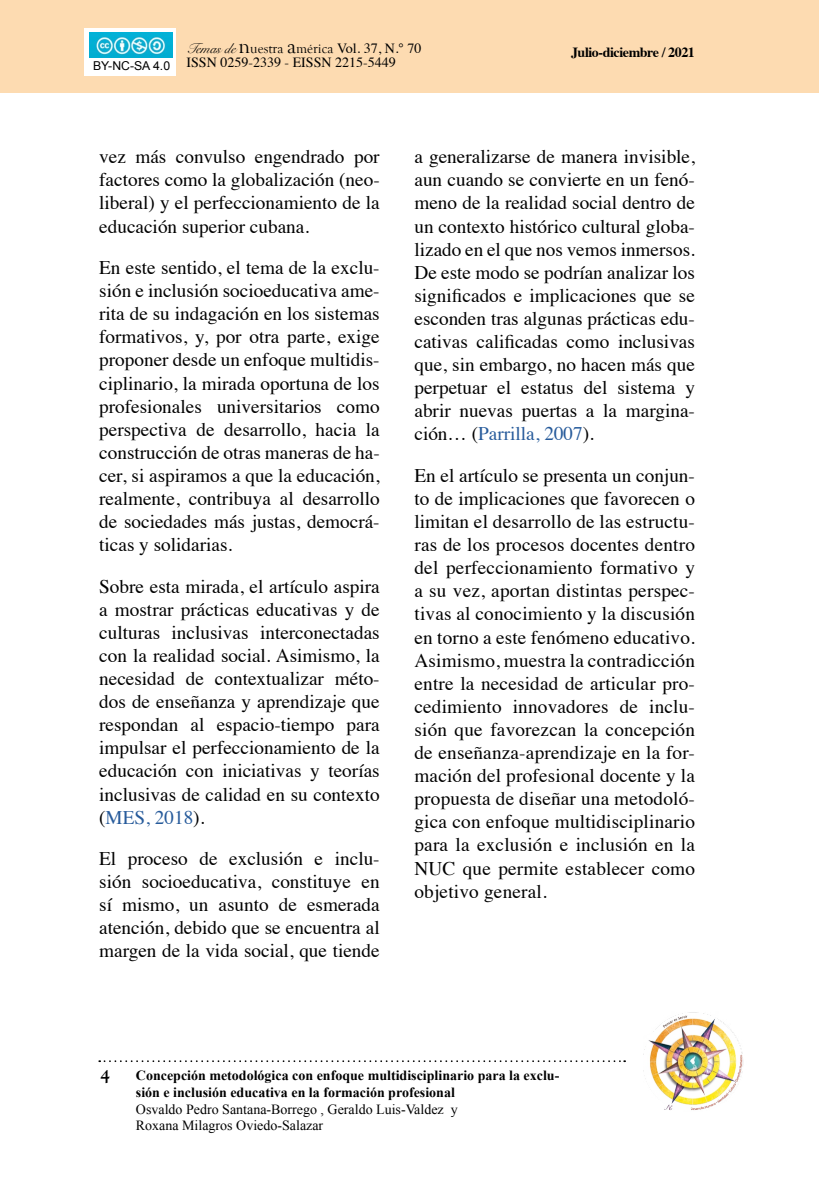
<style>
.page{position:relative;width:819px;height:1197px;background:#fff}
.page>*{position:absolute;margin:0;border:0;box-sizing:border-box;transform-origin:0 0}
.t1{font:19.25px/23.1px "Times";color:#000;text-align:justify}
.t2{font:700 17.5px "Goudy";color:#000}
.t3{font:14.17px "Goudy Old Style T";color:#000}
.t4{font:700 14px/16.8px "Times New Roman";color:#000}
.t5{font:14px/16.8px "Times New Roman";color:#000}
.t6{font:14px "Times";color:#000}
.t7{font:700 14px "Times";letter-spacing:-.03em;color:#000}
.t8{font:12.25px "Arial";color:#000}
.s1{font-family:"Snell Roundhand"}
.s2{font-size:21.18px}
.s3{font-family:"Times"}
.s4{font-family:"Times";font-size:14px}
.s5{color:#275b9b}
</style>
<div class="page">
<div style="left:0;top:0;width:819px;height:93px;background:#fddbb1"></div>
<svg style="left:99px;top:1060px;width:526px;height:2px"></svg>
<img style="left:644px;top:1012px;width:99px;height:98px">
<div style="left:85px;top:29px;width:91px;height:47px;background:#fff"></div>
<img style="left:89px;top:32px;width:83px;height:25px">
<p class="t8" style="left:93px;top:57px;width:79px">BY-NC-SA 4.0</p>
<p class="t3" style="left:187px;top:41px;width:237px"><span class="s1">Temas de</span> <span class="s2">n</span>uestra <span class="s2">a</span>mérica <span class="s3">Vol. 37,</span> <span class="s4">N.° 70</span></p>
<p class="t6" style="left:187px;top:49px;width:211px">ISSN 0259-2339 - EISSN 2215-5449</p>
<p class="t7" style="left:571px;top:39px;width:125px">Julio-diciembre / 2021</p>
<p class="t1" style="left:99px;top:144px;width:282px">vez más convulso engendrado por factores como la globalización (neo&shy;liberal) y el perfeccionamiento de la educación superior cubana.</p>
<p class="t1" style="left:99px;top:254px;width:282px">En este sentido, el tema de la exclu&shy;sión e inclusión socioeducativa ame&shy;rita de su indagación en los sistemas formativos, y, por otra parte, exige proponer desde un enfoque multidis&shy;ciplinario, la mirada oportuna de los profesionales universitarios como perspectiva de desarrollo, hacia la construcción de otras maneras de ha&shy;cer, si aspiramos a que la educación, realmente, contribuya al desarrollo de sociedades más justas, democrá&shy;ticas y solidarias.</p>
<p class="t1" style="left:99px;top:573px;width:282px">Sobre esta mirada, el artículo aspira a mostrar prácticas educativas y de culturas inclusivas interconectadas con la realidad social. Asimismo, la necesidad de contextualizar méto&shy;dos de enseñanza y aprendizaje que respondan al espacio-tiempo para impulsar el perfeccionamiento de la educación con iniciativas y teorías inclusivas de calidad en su contexto (<span class="s5">MES, 2018</span>).</p>
<p class="t1" style="left:99px;top:845px;width:282px">El proceso de exclusión e inclu&shy;sión socioeducativa, constituye en sí mismo, un asunto de esmerada atención, debido que se encuentra al margen de la vida social, que tiende</p>
<p class="t1" style="left:414px;top:144px;width:282px">a generalizarse de manera invisible, aun cuando se convierte en un fenó&shy;meno de la realidad social dentro de un contexto histórico cultural globa&shy;lizado en el que nos vemos inmersos.<br>De este modo se podrían analizar los significados e implicaciones que se esconden tras algunas prácticas edu&shy;cativas calificadas como inclusivas que, sin embargo, no hacen más que perpetuar el estatus del sistema y abrir nuevas puertas a la margina&shy;ción… (<span class="s5">Parrilla, 2007</span>).</p>
<p class="t1" style="left:414px;top:462px;width:282px">En el artículo se presenta un conjun&shy;to de implicaciones que favorecen o limitan el desarrollo de las estructu&shy;ras de los procesos docentes dentro del perfeccionamiento formativo y a su vez, aportan distintas perspec&shy;tivas al conocimiento y la discusión en torno a este fenómeno educativo.<br>Asimismo, muestra la contradicción entre la necesidad de articular pro&shy;cedimiento innovadores de inclu&shy;sión que favorezcan la concepción de enseñanza-aprendizaje en la for&shy;mación del profesional docente y la propuesta de diseñar una metodoló&shy;gica con enfoque multidisciplinario para la exclusión e inclusión en la NUC que permite establecer como objetivo general.</p>
<p class="t2" style="left:100px;top:1065px;width:11px">4</p>
<p class="t4" style="left:136px;top:1067px;width:425px">Concepción metodológica con enfoque multidisciplinario para la exclu&shy;sión e inclusión educativa en la formación profesional</p>
<p class="t5" style="left:136px;top:1100px;width:323px">Osvaldo Pedro Santana-Borrego , Geraldo Luis-Valdez y<br>Roxana Milagros Oviedo-Salazar</p>
</div>
